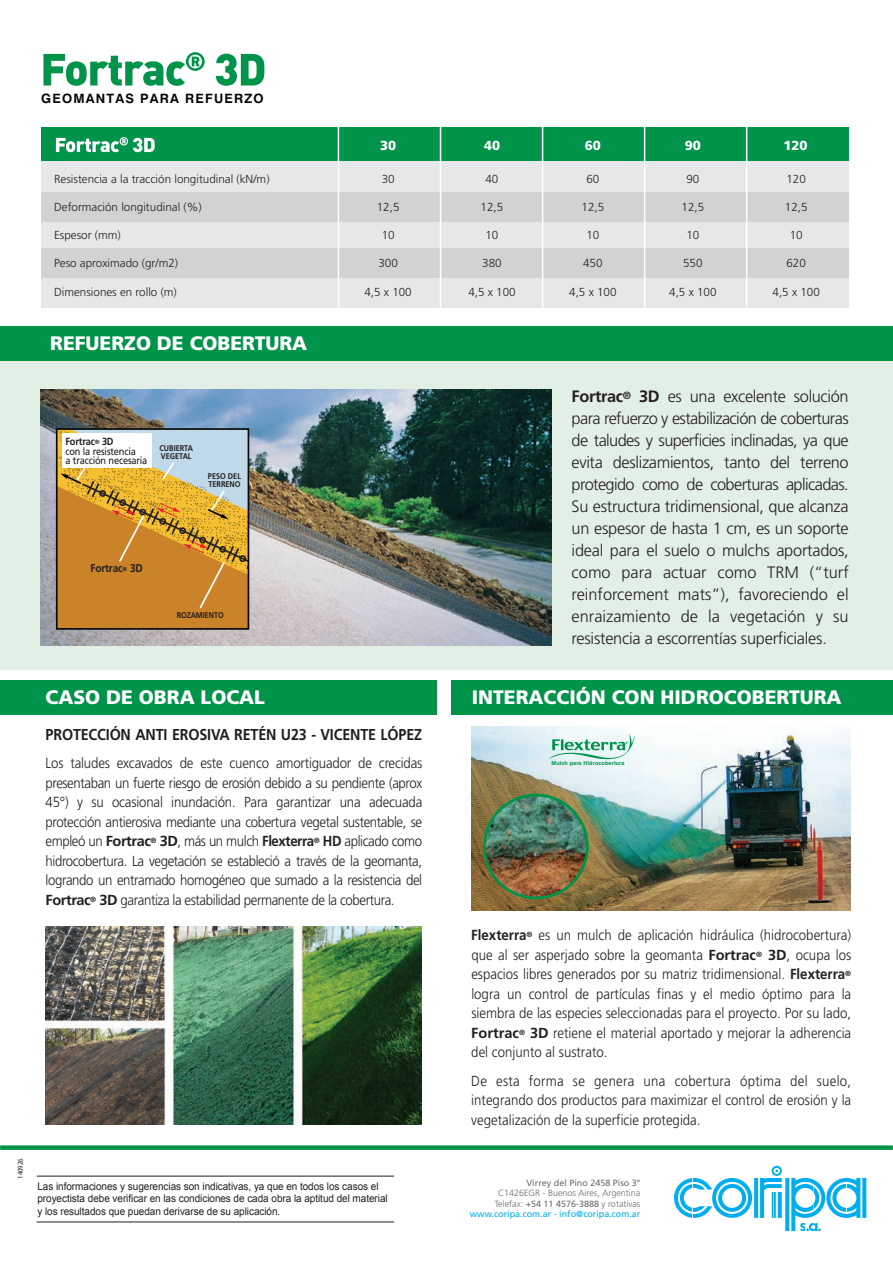
<style>
.page{position:relative;width:893px;height:1263px;background:#fff}
.page>*{position:absolute;margin:0;border:0;box-sizing:border-box;transform-origin:0 0}
.t1{font:900 19.5px "Frutiger";color:#fff}
.t2{font:300 16.5px/22px "Frutiger";letter-spacing:-.015em;color:#231f20;text-align:justify}
.t3{font:700 15.75px "Frutiger";letter-spacing:-.01em;color:#231f20;scale:.91 1}
.t4{font:300 14.55px/19.5px "Frutiger";color:#231f20;text-align:justify;scale:.91 1}
.t5{font:900 13.05px "Frutiger";color:#fff}
.t6{font:700 12.9px "Swiss 721 BT";letter-spacing:.095em;color:#050504}
.t7{font:300 11.7px "Frutiger";color:#231f20}
.t8{font:700 11.4px "Frutiger";letter-spacing:-.015em;color:#231f20;scale:.89 1}
.t9{font:10.5px/12.6px "Arial";letter-spacing:-.005em;color:#231f20;scale:.95 1}
.t10{font:10.35px/9.4px "Frutiger";letter-spacing:-.015em;color:#231f20;scale:.89 1}
.t11{font:300 9px/10.5px "Frutiger";color:#6c6d70;text-align:right}
.t12{font:9px "Frutiger";color:#6c6d70}
.t13{font:700 8.25px/8.4px "Frutiger";color:#231f20;scale:.89 1}
.t14{font:7.5px "Myriad";color:#231f20;scale:.89 1}
.t15{font:700 5.4px "Swiss 721 BT";letter-spacing:.03em;color:#00934a}
.s1{font-weight:700}
.s2{font-weight:700;font-size:6px}
.s3{font-weight:400}
.s4{font-weight:400;color:#00aeef}
.s5{color:#00aeef}
</style>
<div class="page">
<div style="left:0;top:360px;width:893px;height:310px;background:#e2efe5"></div>
<div style="left:0;top:1145px;width:893px;height:5px;background:#00934a"></div>
<div style="left:41px;top:131px;width:808px;height:177px;background:#e6e7e9"></div>
<div style="left:41px;top:192px;width:808px;height:30px;background:#d1d2d4"></div>
<div style="left:41px;top:248px;width:808px;height:30px;background:#d1d2d4"></div>
<div style="left:41px;top:127px;width:808px;height:33px;background:#00934a"></div>
<hr style="left:746px;top:121px;width:1px;height:188px;background:#fff">
<hr style="left:644px;top:121px;width:1px;height:188px;background:#fff">
<hr style="left:542px;top:121px;width:1px;height:188px;background:#fff">
<hr style="left:440px;top:121px;width:1px;height:188px;background:#fff">
<hr style="left:338px;top:121px;width:1px;height:188px;background:#fff">
<div style="left:0;top:326px;width:893px;height:34px;background:#00934a"></div>
<div style="left:0;top:681px;width:436px;height:34px;background:#00934a"></div>
<div style="left:452px;top:681px;width:441px;height:34px;background:#00934a"></div>
<svg style="left:674px;top:1166px;width:192px;height:65px"></svg>
<hr style="left:37px;top:1176px;width:357px;height:1px;background:#231f20">
<hr style="left:37px;top:1222px;width:357px;height:1px;background:#231f20">
<svg style="left:43px;top:52px;width:162px;height:34px"></svg>
<svg style="left:216px;top:54px;width:49px;height:32px"></svg>
<svg style="left:56px;top:137px;width:99px;height:15px"></svg>
<img style="left:472px;top:726px;width:378px;height:184px">
<svg style="left:549px;top:734px;width:86px;height:26px"></svg>
<img style="left:41px;top:390px;width:510px;height:255px">
<img style="left:46px;top:927px;width:376px;height:197px">
<img style="left:484px;top:795px;width:103px;height:103px;border-radius:51px">
<div style="left:483px;top:794px;width:106px;height:105px;border:3px solid #00934a;border-radius:50%"></div>
<svg style="left:59px;top:431px;width:187px;height:196px;background:#d0a35b"></svg>
<div style="left:56px;top:428px;width:193px;height:202px;border:2px solid #070807"></div>
<p class="t6" style="left:41px;top:91px;width:224px">GEOMANTAS PARA REFUERZO</p>
<p class="t7" style="left:54px;top:172px;width:217px">Resistencia a la tracción longitudinal (kN/m)</p>
<p class="t7" style="left:54px;top:201px;width:149px">Deformación longitudinal (%)</p>
<p class="t7" style="left:54px;top:229px;width:68px">Espesor (mm)</p>
<p class="t7" style="left:54px;top:257px;width:126px">Peso aproximado (gr/m2)</p>
<p class="t7" style="left:54px;top:285px;width:124px">Dimensiones en rollo (m)</p>
<h1 class="t1" style="left:50px;top:331px;width:259px">REFUERZO DE COBERTURA</h1>
<p class="t10" style="left:66px;top:437px;width:94px"><span class="s1">Fortrac</span><span class="s2">®</span> <span class="s1">3D<br></span>con la resistencia<br>a tracción necesaria</p>
<p class="t13" style="left:159px;top:444px;width:39px">CUBIERTA<br>VEGETAL</p>
<p class="t13" style="left:208px;top:472px;width:39px">PESO DEL<br>TERRENO</p>
<p class="t8" style="left:91px;top:562px;width:60px">Fortrac<sup>®</sup> 3D</p>
<p class="t13" style="left:177px;top:611px;width:54px">ROZAMIENTO</p>
<p class="t5" style="left:380px;top:138px;width:18px">30</p>
<p class="t5" style="left:484px;top:138px;width:18px">40</p>
<p class="t5" style="left:585px;top:138px;width:18px">60</p>
<p class="t5" style="left:685px;top:138px;width:18px">90</p>
<p class="t5" style="left:783px;top:138px;width:26px">120</p>
<p class="t7" style="left:382px;top:172px;width:14px">30</p>
<p class="t7" style="left:377px;top:201px;width:24px">12,5</p>
<p class="t7" style="left:382px;top:229px;width:14px">10</p>
<p class="t7" style="left:378px;top:257px;width:21px">300</p>
<p class="t7" style="left:364px;top:285px;width:49px">4,5 x 100</p>
<p class="t7" style="left:485px;top:172px;width:14px">40</p>
<p class="t7" style="left:481px;top:201px;width:24px">12,5</p>
<p class="t7" style="left:485px;top:229px;width:14px">10</p>
<p class="t7" style="left:482px;top:257px;width:21px">380</p>
<p class="t7" style="left:468px;top:285px;width:49px">4,5 x 100</p>
<p class="t7" style="left:586px;top:172px;width:14px">60</p>
<p class="t7" style="left:582px;top:201px;width:24px">12,5</p>
<p class="t7" style="left:586px;top:229px;width:14px">10</p>
<p class="t7" style="left:583px;top:257px;width:21px">450</p>
<p class="t7" style="left:569px;top:285px;width:49px">4,5 x 100</p>
<p class="t7" style="left:686px;top:172px;width:14px">90</p>
<p class="t7" style="left:681px;top:201px;width:24px">12,5</p>
<p class="t7" style="left:686px;top:229px;width:14px">10</p>
<p class="t7" style="left:683px;top:257px;width:21px">550</p>
<p class="t7" style="left:669px;top:285px;width:49px">4,5 x 100</p>
<p class="t7" style="left:786px;top:172px;width:21px">120</p>
<p class="t7" style="left:785px;top:201px;width:24px">12,5</p>
<p class="t7" style="left:790px;top:229px;width:14px">10</p>
<p class="t7" style="left:786px;top:257px;width:21px">620</p>
<p class="t7" style="left:773px;top:285px;width:49px">4,5 x 100</p>
<p class="t2" style="left:572px;top:385px;width:279px"><span class="s1">Fortrac</span><sup>®</sup> <span class="s1">3D</span> es una excelente solución para refuerzo y estabilización de coberturas de taludes y superficies inclinadas, ya que evita deslizamientos, tanto del terreno protegido como de coberturas aplicadas.<br>Su estructura tridimensional, que alcanza un espesor de hasta 1 cm, es un soporte ideal para el suelo o mulchs aportados, como para actuar como TRM (“turf reinforcement mats”), favoreciendo el enraizamiento de la vegetación y su resistencia a escorrentías superficiales.</p>
<p class="t14" style="left:16px;top:1179px;width:25px;rotate:-90deg">140926</p>
<h1 class="t1" style="left:46px;top:686px;width:221px">CASO DE OBRA LOCAL</h1>
<h1 class="t1" style="left:472px;top:686px;width:371px">INTERACCIÓN CON HIDROCOBERTURA</h1>
<p class="t3" style="left:46px;top:725px;width:415px">PROTECCIÓN ANTI EROSIVA RETÉN U23 - VICENTE LÓPEZ</p>
<p class="t4" style="left:46px;top:753px;width:415px">Los taludes excavados de este cuenco amortiguador de crecidas presentaban un fuerte riesgo de erosión debido a su pendiente (aprox 45°) y su ocasional inundación. Para garantizar una adecuada protección antierosiva mediante una cobertura vegetal sustentable, se empleó un <span class="s1">Fortrac</span><sup>®</sup> <span class="s1">3D</span>, más un mulch <span class="s1">Flexterra</span><sup>®</sup> <span class="s1">HD</span> aplicado como hidrocobertura. La vegetación se estableció a través de la geomanta, logrando un entramado homogéneo que sumado a la resistencia del <span class="s1">Fortrac</span><sup>®</sup> <span class="s1">3D</span> garantiza la estabilidad permanente de la cobertura.</p>
<p class="t9" style="left:37px;top:1180px;width:370px">Las informaciones y sugerencias son indicativas, ya que en todos los casos el proyectista debe verificar en las condiciones de cada obra la aptitud del material y los resultados que puedan derivarse de su aplicación.</p>
<p class="t15" style="left:551px;top:760px;width:75px">Mulch para Hidrocobertura</p>
<p class="t4" style="left:471px;top:925px;width:419px"><span class="s1">Flexterra</span><sup>®</sup> es un mulch de aplicación hidráulica (hidrocobertura) que al ser asperjado sobre la geomanta <span class="s1">Fortrac</span><sup>®</sup> <span class="s1">3D</span>, ocupa los espacios libres generados por su matriz tridimensional. <span class="s1">Flexterra</span><sup>® </sup>logra un control de partículas finas y el medio óptimo para la siembra de las especies seleccionadas para el proyecto. Por su lado, <span class="s1">Fortrac</span><sup>®</sup> <span class="s1">3D</span> retiene el material aportado y mejorar la adherencia del conjunto al sustrato.</p>
<p class="t4" style="left:471px;top:1071px;width:419px">De esta forma se genera una cobertura óptima del suelo, integrando dos productos para maximizar el control de erosión y la vegetalización de la superficie protegida.</p>
<p class="t12" style="left:526px;top:1177px;width:115px">Virrey del Pino 2458 Piso 3°</p>
<p class="t11" style="left:470px;top:1188px;width:172px">C1426EGR - Buenos Aires, Argentina<br>Telefax: <span class="s3">+54 11 4576-3888</span> y rotativas <span class="s4">www.coripa.com.ar</span> <span class="s5">-</span> <span class="s4">info@coripa.com.ar</span></p>
</div>
